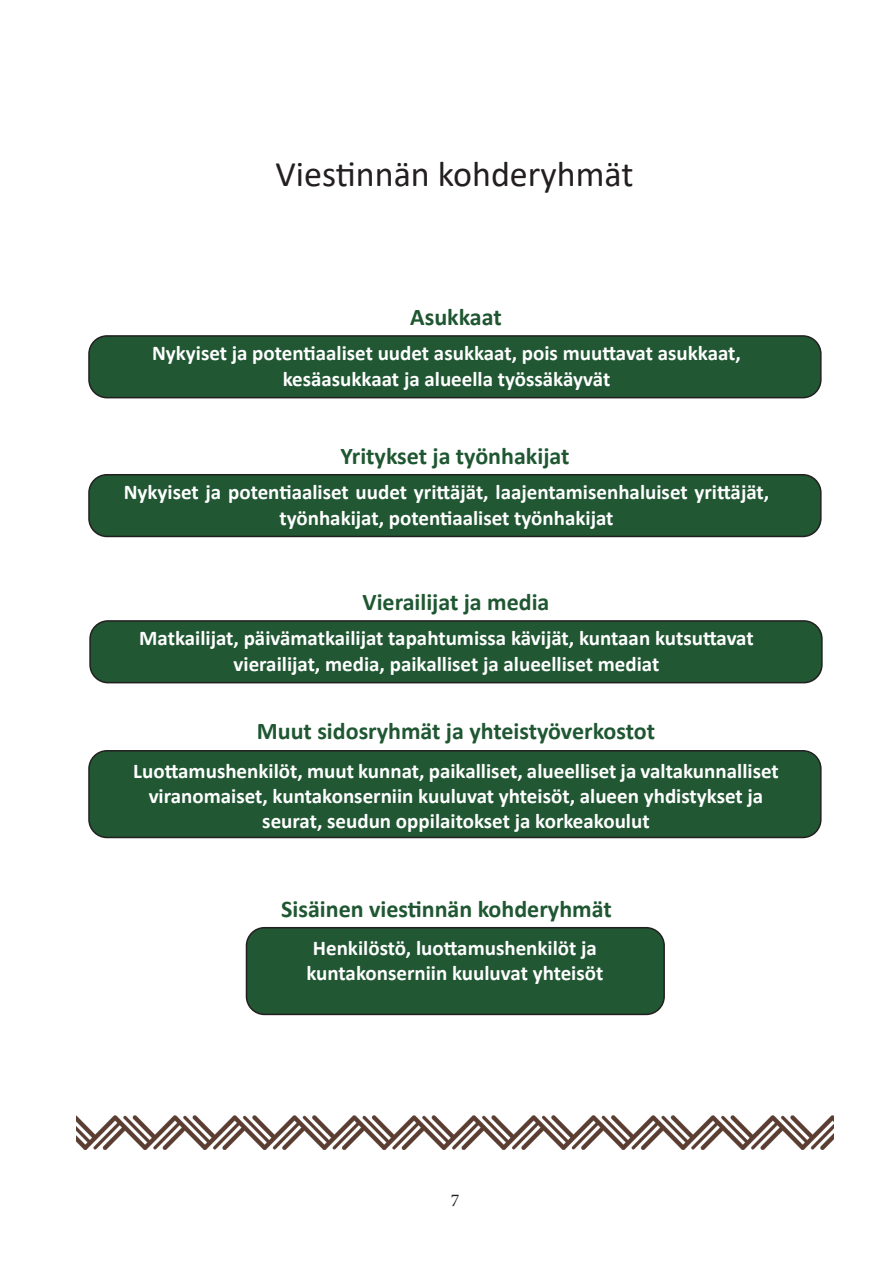
<style>
.page{position:relative;width:893px;height:1263px;background:#fff}
.page>*{position:absolute;margin:0;border:0;box-sizing:border-box;transform-origin:0 0}
.t1{font:36px "Calibri";color:#231f20}
.t2{font:700 24px "Calibri";color:#1f5732}
.t3{font:700 24px "Calibri";color:#1f5631}
.t4{font:700 21px/25.2px "Calibri";color:#fff;text-align:center}
.t5{font:18px "Minion Pro";color:#231f20}
</style>
<div class="page">
<div style="left:89px;top:336px;width:732px;height:62px;background:#215733;border-radius:18px"></div>
<div style="left:88px;top:335px;width:734px;height:63px;border:2px solid #231f20;border-radius:18px"></div>
<div style="left:89px;top:475px;width:732px;height:61px;background:#215733;border-radius:18px"></div>
<div style="left:88px;top:474px;width:734px;height:63px;border:2px solid #231f20;border-radius:18px"></div>
<div style="left:90px;top:621px;width:732px;height:62px;background:#215733;border-radius:18px"></div>
<div style="left:89px;top:620px;width:734px;height:63px;border:2px solid #231f20;border-radius:18px"></div>
<div style="left:89px;top:751px;width:732px;height:86px;background:#215733;border-radius:18px"></div>
<div style="left:88px;top:750px;width:734px;height:88px;border:2px solid #231f20;border-radius:18px"></div>
<div style="left:246px;top:928px;width:418px;height:86px;background:#215733;border-radius:18px"></div>
<div style="left:246px;top:927px;width:419px;height:88px;border:2px solid #231f20;border-radius:18px"></div>
<img style="left:77px;top:1115px;width:756px;height:35px">
<p class="t1" style="left:276px;top:149px;width:359px">Viestinnän kohderyhmät</p>
<p class="t3" style="left:410px;top:300px;width:93px">Asukkaat</p>
<p class="t4" style="left:152px;top:341px;width:590px">Nykyiset ja potentiaaliset uudet asukkaat, pois muuttavat asukkaat,</p>
<p class="t4" style="left:283px;top:366px;width:329px">kesäasukkaat ja alueella työssäkäyvät</p>
<p class="t2" style="left:341px;top:439px;width:230px">Yritykset ja työnhakijat</p>
<p class="t4" style="left:124px;top:479px;width:647px">Nykyiset ja potentiaaliset uudet yrittäjät, laajentamisenhaluiset yrittäjät, työnhakijat, potentiaaliset työnhakijat</p>
<p class="t2" style="left:363px;top:585px;width:188px">Vierailijat ja media</p>
<p class="t4" style="left:139px;top:626px;width:616px">Matkailijat, päivämatkailijat tapahtumissa kävijät, kuntaan kutsuttavat</p>
<p class="t4" style="left:234px;top:651px;width:427px">vierailijat, media, paikalliset ja alueelliset mediat</p>
<p class="t2" style="left:257px;top:714px;width:400px">Muut sidosryhmät ja yhteistyöverkostot</p>
<p class="t4" style="left:133px;top:758px;width:647px">Luottamushenkilöt, muut kunnat, paikalliset, alueelliset ja valtakunnalliset viranomaiset, kuntakonserniin kuuluvat yhteisöt, alueen yhdistykset ja</p>
<p class="t4" style="left:262px;top:808px;width:389px">seurat, seudun oppilaitokset ja korkeakoulut</p>
<p class="t2" style="left:281px;top:892px;width:332px">Sisäinen viestinnän kohderyhmät</p>
<p class="t4" style="left:313px;top:935px;width:286px">Henkilöstö, luottamushenkilöt ja</p>
<p class="t4" style="left:306px;top:960px;width:299px">kuntakonserniin kuuluvat yhteisöt</p>
<p class="t5" style="left:451px;top:1188px;width:10px">7</p>
</div>
